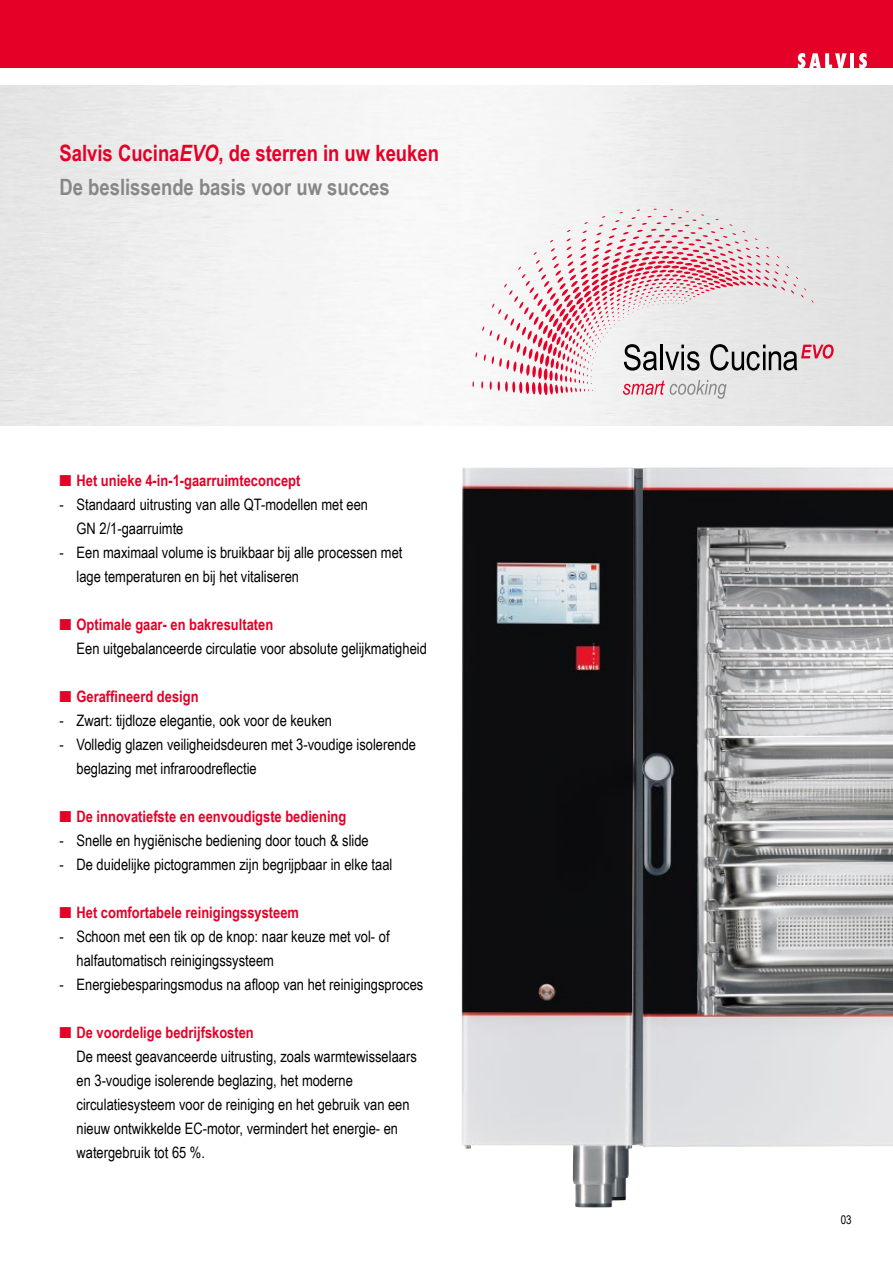
<style>
.page{position:relative;width:893px;height:1263px;background:#fff}
.page>*{position:absolute;margin:0;border:0;box-sizing:border-box;transform-origin:0 0}
.t1{font:700 22.5px/33.8px "Arial Narrow";color:#e40026}
.t2{font:15.75px/24px "Arial Narrow";color:#000}
.t3{font:700 15.75px "Arial Narrow";color:#e40026}
.t4{font:12px "Arial Narrow";color:#000}
.s1{font-style:italic}
.s2{color:#878786}
.s3{color:#e40026}
.s4{font-weight:700;color:#e40026}
</style>
<div class="page">
<div style="left:0;top:0;width:893px;height:68px;background:#e40026"></div>
<svg style="left:798px;top:53px;width:49px;height:15px"></svg>
<hr style="left:850px;top:53px;width:4px;height:15px;background:#fff">
<svg style="left:859px;top:53px;width:8px;height:15px"></svg>
<img style="left:461px;top:468px;width:432px;height:739px">
<svg style="left:473px;top:209px;width:341px;height:186px;fill:#eceaea"></svg>
<svg style="left:623px;top:380px;width:103px;height:19px;background:#ddc7cb"></svg>
<svg style="left:624px;top:344px;width:33px;height:27px"></svg>
<hr style="left:660px;top:345px;width:3px;height:25px;background:#000">
<svg style="left:665px;top:345px;width:34px;height:26px"></svg>
<svg style="left:710px;top:344px;width:124px;height:27px;background:#b6a8aa"></svg>
<h1 class="t1" style="left:60px;top:135px;width:381px">Salvis Cucina<span class="s1">EVO</span>, de sterren in uw keuken<br><span class="s2">De beslissende basis voor uw succes</span></h1>
<p class="t3" style="left:60px;top:469px;width:242px">■ Het unieke 4-in-1-gaarruimteconcept</p>
<p class="t2" style="left:77px;top:492px;width:293px;text-indent:-17px">- Standaard uitrusting van alle QT-modellen met een<br>GN 2/1-gaarruimte</p>
<p class="t2" style="left:77px;top:540px;width:327px;text-indent:-17px">- Een maximaal volume is bruikbaar bij alle processen met lage temperaturen en bij het vitaliseren</p>
<p class="t2" style="left:77px;top:612px;width:352px;text-indent:-17px"><span class="s3">■</span> <span class="s4">Optimale gaar- en bakresultaten<br></span>Een uitgebalanceerde circulatie voor absolute gelijkmatigheid</p>
<p class="t3" style="left:60px;top:685px;width:141px">■ Geraffineerd design</p>
<p class="t2" style="left:60px;top:708px;width:274px">- Zwart: tijdloze elegantie, ook voor de keuken</p>
<p class="t2" style="left:77px;top:732px;width:341px;text-indent:-17px">- Volledig glazen veiligheidsdeuren met 3-voudige isolerende beglazing met infraroodreflectie</p>
<p class="t3" style="left:60px;top:805px;width:288px">■ De innovatiefste en eenvoudigste bediening</p>
<p class="t2" style="left:60px;top:828px;width:311px">- Snelle en hygiënische bediening door touch &amp; slide</p>
<p class="t2" style="left:60px;top:852px;width:334px">- De duidelijke pictogrammen zijn begrijpbaar in elke taal</p>
<p class="t3" style="left:60px;top:901px;width:241px">■ Het comfortabele reinigingssysteem</p>
<p class="t2" style="left:77px;top:924px;width:315px;text-indent:-17px">- Schoon met een tik op de knop: naar keuze met vol- of halfautomatisch reinigingssysteem</p>
<p class="t2" style="left:60px;top:972px;width:365px">- Energiebesparingsmodus na afloop van het reinigingsproces</p>
<p class="t2" style="left:77px;top:1020px;width:342px;text-indent:-17px"><span class="s3">■</span> <span class="s4">De voordelige bedrijfskosten<br></span>De meest geavanceerde uitrusting, zoals warmtewisselaars en 3-voudige isolerende beglazing, het moderne circulatiesysteem voor de reiniging en het gebruik van een nieuw ontwikkelde EC-motor, vermindert het energie- en watergebruik tot 65 %.</p>
<p class="t4" style="left:841px;top:1211px;width:12px">03</p>
</div>
